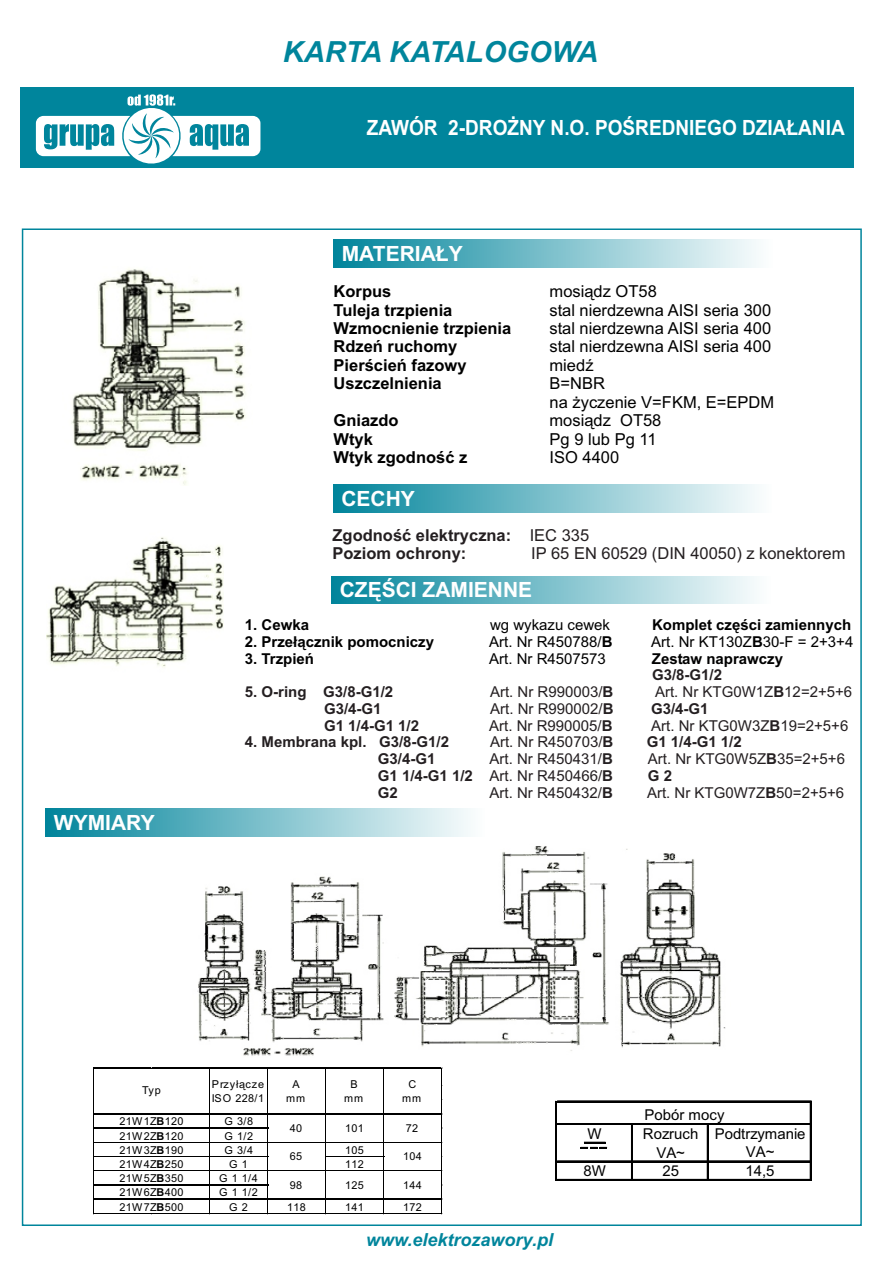
<style>
.page{position:relative;width:894px;height:1263px;background:#fff}
.page>*{position:absolute;margin:0;border:0;box-sizing:border-box;transform-origin:0 0}
.t1{font:italic 700 29.1px "Arial";color:#00859c}
.t2{font:700 21px "Arial";color:#fff;scale:.91 1}
.t3{font:700 21px "Arial";color:#fff}
.t4{font:italic 700 18px "Arial";color:#00859c}
.t5{font:16.5px/18.5px "Arial";color:#000}
.t6{font:700 16.5px "Arial";color:#000}
.t7{font:700 16.5px/18.5px "Arial";color:#241f21}
.t8{font:16.5px "Arial";color:#241f21}
.t9{font:15px "Arial";color:#241f21}
.t10{font:15px/18.9px "Arial";color:#000}
.t11{font:700 15px "Arial";color:#241f21}
.t12{font:700 15px "Arial";color:#000}
.t13{font:10.8px/14.2px "Arial";letter-spacing:.03em;color:#000;text-align:center}
.t14{font:10.8px/14.2px "Arial";letter-spacing:.055em;color:#000}
.s1{font-weight:400}
.s2{font-weight:700}
</style>
<div class="page">
<div style="left:21px;top:88px;width:833px;height:80px;background:#00859c"></div>
<svg style="left:36px;top:94px;width:224px;height:70px"></svg>
<div style="left:331px;top:576px;width:439px;height:28px;background:linear-gradient(to right,#00849b,#fdfefe)"></div>
<div style="left:334px;top:240px;width:438px;height:27px;background:linear-gradient(to right,#00849b,#fcfefe)"></div>
<div style="left:333px;top:485px;width:439px;height:27px;background:linear-gradient(to right,#00849b,#fdfefe)"></div>
<div style="left:46px;top:809px;width:439px;height:27px;background:linear-gradient(to right,#00849b,#fdfefe)"></div>
<img style="left:71px;top:269px;width:175px;height:216px">
<img style="left:46px;top:537px;width:177px;height:130px">
<img style="left:197px;top:846px;width:529px;height:210px">
<hr style="left:93px;top:1067px;width:349px;height:1px;background:#bfbfbf">
<hr style="left:94px;top:1067px;width:348px;height:1px;background:#000">
<hr style="left:94px;top:1068px;width:348px;height:1px;background:#000">
<hr style="left:94px;top:1113px;width:348px;height:1px;background:#000">
<hr style="left:94px;top:1114px;width:348px;height:1px;background:#000">
<hr style="left:94px;top:1127px;width:174px;height:1px;background:#000">
<hr style="left:94px;top:1128px;width:174px;height:1px;background:#000">
<hr style="left:94px;top:1142px;width:348px;height:1px;background:#000">
<hr style="left:94px;top:1156px;width:174px;height:1px;background:#000">
<hr style="left:326px;top:1156px;width:58px;height:1px;background:#000">
<hr style="left:94px;top:1170px;width:348px;height:1px;background:#000">
<hr style="left:94px;top:1184px;width:174px;height:1px;background:#000">
<hr style="left:94px;top:1185px;width:174px;height:1px;background:#000">
<hr style="left:94px;top:1198px;width:348px;height:1px;background:#000">
<hr style="left:94px;top:1199px;width:348px;height:1px;background:#000">
<hr style="left:93px;top:1068px;width:1px;height:146px;background:#000">
<hr style="left:209px;top:1068px;width:1px;height:146px;background:#000">
<hr style="left:267px;top:1068px;width:1px;height:146px;background:#000">
<hr style="left:325px;top:1068px;width:1px;height:146px;background:#000">
<hr style="left:383px;top:1068px;width:1px;height:146px;background:#000">
<hr style="left:94px;top:1213px;width:348px;height:1px;background:#000">
<hr style="left:441px;top:1068px;width:1px;height:146px;background:#000">
<hr style="left:555px;top:1101px;width:1px;height:80px;background:#000">
<hr style="left:556px;top:1101px;width:1px;height:80px;background:#000">
<hr style="left:810px;top:1102px;width:2px;height:79px;background:#000">
<hr style="left:631px;top:1125px;width:2px;height:56px;background:#000">
<hr style="left:707px;top:1125px;width:2px;height:56px;background:#000">
<hr style="left:557px;top:1101px;width:255px;height:1px;background:#000">
<hr style="left:557px;top:1123px;width:255px;height:1px;background:#000">
<hr style="left:557px;top:1124px;width:255px;height:1px;background:#000">
<hr style="left:557px;top:1161px;width:255px;height:1px;background:#000">
<hr style="left:557px;top:1179px;width:255px;height:2px;background:#000">
<svg style="left:581px;top:1142px;width:26px;height:7px"></svg>
<h1 class="t1" style="left:283px;top:41px;width:317px">KARTA KATALOGOWA</h1>
<h2 class="t2" style="left:367px;top:120px;width:527px">ZAWÓR 2-DRO¯NY N.O. POŒREDNIEGO DZIA£ANIA</h2>
<h2 class="t3" style="left:342px;top:246px;width:122px">MATERIA£Y</h2>
<p class="t6" style="left:334px;top:285px;width:59px">Korpus</p>
<p class="t5" style="left:550px;top:284px;width:109px">mosi¹dz OT58</p>
<p class="t6" style="left:334px;top:304px;width:120px">Tuleja trzpienia</p>
<p class="t5" style="left:550px;top:302px;width:223px">stal nierdzewna AISI seria 300</p>
<p class="t6" style="left:334px;top:322px;width:179px">Wzmocnienie trzpienia</p>
<p class="t5" style="left:550px;top:320px;width:223px">stal nierdzewna AISI seria 400</p>
<p class="t6" style="left:334px;top:340px;width:125px">Rdzeñ ruchomy</p>
<p class="t5" style="left:550px;top:339px;width:223px">stal nierdzewna AISI seria 400</p>
<p class="t6" style="left:334px;top:359px;width:134px">Pierœcieñ fazowy</p>
<p class="t5" style="left:550px;top:357px;width:46px">miedŸ</p>
<p class="t6" style="left:334px;top:377px;width:110px">Uszczelnienia</p>
<p class="t5" style="left:550px;top:376px;width:226px">B=NBR<br>na ¿yczenie V=FKM, E=EPDM</p>
<p class="t6" style="left:334px;top:414px;width:67px">Gniazdo</p>
<p class="t5" style="left:550px;top:413px;width:113px">mosi¹dz OT58</p>
<p class="t6" style="left:334px;top:433px;width:41px">Wtyk</p>
<p class="t5" style="left:550px;top:431px;width:109px">Pg 9 lub Pg 11</p>
<p class="t6" style="left:334px;top:451px;width:135px">Wtyk zgodnoœæ z</p>
<p class="t5" style="left:550px;top:450px;width:71px">ISO 4400</p>
<h2 class="t3" style="left:341px;top:491px;width:75px">CECHY</h2>
<p class="t7" style="left:333px;top:527px;width:258px">Zgodnoœæ elektryczna: <span class="s1">IEC 335<br></span>Poziom ochrony:</p>
<p class="t8" style="left:531px;top:547px;width:316px">IP 65 EN 60529 (DIN 40050) z konektorem</p>
<h2 class="t3" style="left:340px;top:582px;width:194px">CZÊŒCI ZAMIENNE</h2>
<h2 class="t3" style="left:54px;top:815px;width:102px">WYMIARY</h2>
<p class="t12" style="left:245px;top:619px;width:66px">1. Cewka</p>
<p class="t10" style="left:490px;top:617px;width:121px">wg wykazu cewek</p>
<p class="t12" style="left:652px;top:619px;width:201px">Komplet czêœci zamiennych</p>
<p class="t12" style="left:245px;top:636px;width:191px">2. Prze³¹cznik pomocniczy</p>
<p class="t10" style="left:489px;top:634px;width:125px">Art. Nr R450788/<span class="s2">B</span></p>
<p class="t10" style="left:651px;top:634px;width:204px">Art. Nr KT130Z<span class="s2">B</span>30-F = 2+3+4</p>
<p class="t12" style="left:245px;top:653px;width:71px">3. Trzpieñ</p>
<p class="t10" style="left:489px;top:650px;width:118px">Art. Nr R4507573</p>
<p class="t12" style="left:652px;top:653px;width:133px">Zestaw naprawczy</p>
<p class="t11" style="left:652px;top:670px;width:72px">G3/8-G1/2</p>
<p class="t11" style="left:245px;top:686px;width:150px">5. O-ring G3/8-G1/2</p>
<p class="t9" style="left:490px;top:686px;width:125px">Art. Nr R990003/<span class="s2">B</span></p>
<p class="t9" style="left:655px;top:686px;width:199px">Art. Nr KTG0W1Z<span class="s2">B</span>12=2+5+6</p>
<p class="t11" style="left:324px;top:703px;width:59px">G3/4-G1</p>
<p class="t9" style="left:490px;top:703px;width:125px">Art. Nr R990002/<span class="s2">B</span></p>
<p class="t11" style="left:651px;top:703px;width:59px">G3/4-G1</p>
<p class="t11" style="left:324px;top:720px;width:97px">G1 1/4-G1 1/2</p>
<p class="t9" style="left:489px;top:720px;width:125px">Art. Nr R990005/<span class="s2">B</span></p>
<p class="t9" style="left:651px;top:720px;width:199px">Art. Nr KTG0W3Z<span class="s2">B</span>19=2+5+6</p>
<p class="t11" style="left:245px;top:737px;width:206px">4. Membrana kpl. G3/8-G1/2</p>
<p class="t9" style="left:490px;top:737px;width:125px">Art. Nr R450703/<span class="s2">B</span></p>
<p class="t11" style="left:647px;top:737px;width:97px">G1 1/4-G1 1/2</p>
<p class="t11" style="left:378px;top:753px;width:59px">G3/4-G1</p>
<p class="t9" style="left:490px;top:753px;width:125px">Art. Nr R450431/<span class="s2">B</span></p>
<p class="t9" style="left:648px;top:753px;width:199px">Art. Nr KTG0W5Z<span class="s2">B</span>35=2+5+6</p>
<p class="t9" style="left:378px;top:770px;width:237px"><span class="s2">G1 1/4-G1 1/2</span> Art. Nr R450466/<span class="s2">B</span></p>
<p class="t11" style="left:648px;top:770px;width:26px">G 2</p>
<p class="t11" style="left:378px;top:787px;width:22px">G2</p>
<p class="t9" style="left:490px;top:787px;width:125px">Art. Nr R450432/<span class="s2">B</span></p>
<p class="t9" style="left:647px;top:787px;width:199px">Art. Nr KTG0W7Z<span class="s2">B</span>50=2+5+6</p>
<p class="t13" style="left:142px;top:1084px;width:20px">Typ</p>
<p class="t14" style="left:212px;top:1078px;width:54px">Przy³¹cze<br>ISO 228/1</p>
<p class="t13" style="left:286px;top:1078px;width:21px">A mm</p>
<p class="t13" style="left:344px;top:1078px;width:21px">B mm</p>
<p class="t13" style="left:402px;top:1078px;width:21px">C mm</p>
<p class="t13" style="left:119px;top:1115px;width:66px">21W1Z<span class="s2">B</span>120</p>
<p class="t13" style="left:119px;top:1130px;width:66px">21W2Z<span class="s2">B</span>120</p>
<p class="t13" style="left:119px;top:1144px;width:66px">21W3Z<span class="s2">B</span>190</p>
<p class="t13" style="left:119px;top:1158px;width:66px;text-align:left">21W4Z<span class="s2">B</span>250<br>21W5Z<span class="s2">B</span>350</p>
<p class="t13" style="left:119px;top:1186px;width:66px">21W6Z<span class="s2">B</span>400</p>
<p class="t13" style="left:119px;top:1201px;width:66px">21W7Z<span class="s2">B</span>500</p>
<p class="t13" style="left:225px;top:1115px;width:30px;text-align:justify">G 3/8<br>G 1/2<br>G 3/4</p>
<p class="t13" style="left:290px;top:1122px;width:14px">40</p>
<p class="t13" style="left:345px;top:1122px;width:20px">101</p>
<p class="t13" style="left:406px;top:1122px;width:14px">72</p>
<p class="t13" style="left:345px;top:1144px;width:20px">105</p>
<p class="t13" style="left:290px;top:1150px;width:14px">65</p>
<p class="t13" style="left:403px;top:1150px;width:20px">104</p>
<p class="t13" style="left:229px;top:1158px;width:20px">G 1</p>
<p class="t13" style="left:345px;top:1158px;width:20px">112</p>
<p class="t13" style="left:219px;top:1172px;width:40px">G 1 1/4<br>G 1 1/2<br>G 2</p>
<p class="t13" style="left:290px;top:1179px;width:14px">98</p>
<p class="t13" style="left:345px;top:1179px;width:20px">125</p>
<p class="t13" style="left:403px;top:1179px;width:20px">144</p>
<p class="t13" style="left:287px;top:1201px;width:20px">118</p>
<p class="t13" style="left:345px;top:1201px;width:20px">141</p>
<p class="t13" style="left:403px;top:1201px;width:20px">172</p>
<p class="t4" style="left:366px;top:1233px;width:188px">www.elektrozawory.pl</p>
<p class="t10" style="left:645px;top:1107px;width:81px">Pobór mocy</p>
<p class="t10" style="left:587px;top:1126px;width:16px">W</p>
<p class="t10" style="left:656px;top:1125px;width:151px;text-indent:-14px">Rozruch Podtrzymanie<br>VA~</p>
<p class="t10" style="left:746px;top:1144px;width:30px">VA~</p>
<p class="t10" style="left:583px;top:1162px;width:24px">8W</p>
<p class="t10" style="left:662px;top:1162px;width:18px">25</p>
<p class="t10" style="left:746px;top:1162px;width:30px">14,5</p>
</div>
